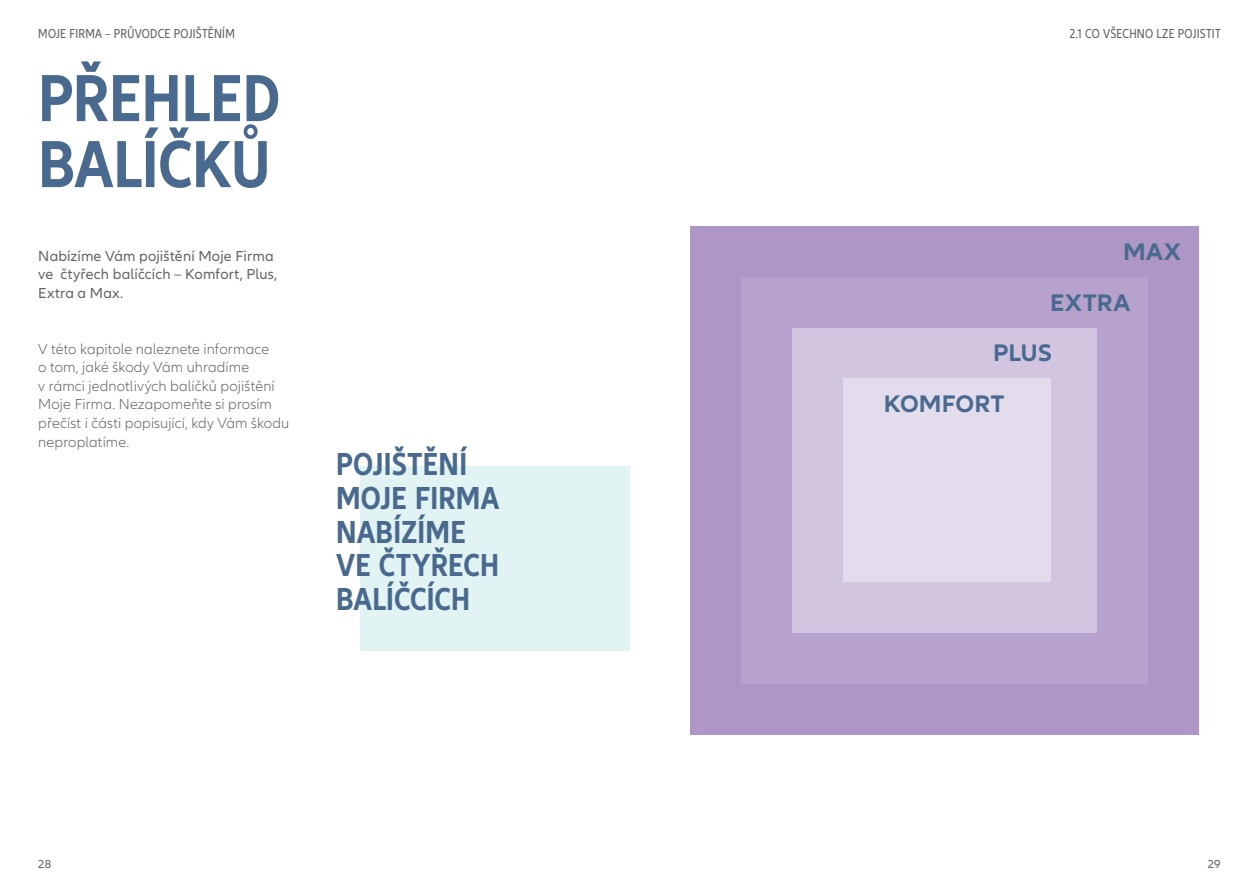
<style>
.page{position:relative;width:1259px;height:893px;background:#fff}
.page>*{position:absolute;margin:0;border:0;box-sizing:border-box;transform-origin:0 0}
.t1{font:700 condensed 69px/66px "Allianz Neo";color:#496a8e}
.Intro_Caps_24pt{font:700 condensed 33px/33.8px "Allianz Neo";letter-spacing:.005em;color:#496a8e}
.Copy{font:700 24.75px "Allianz Neo";letter-spacing:.01em;color:#496a8e}
.text{font:300 15px/18.6px "Allianz Neo";letter-spacing:.005em;color:#636366}
.Podnadpis{font:15px/18.6px "Allianz Neo";letter-spacing:.01em;color:#636366}
.RunningTitle{font:condensed 13.5px "Allianz Neo";letter-spacing:.015em;color:#636366}
.t2{font:12px "Allianz Neo";color:#636366}
</style>
<div class="page">
<div style="left:690px;top:226px;width:508px;height:508px;background:#ae96c7"></div>
<div style="left:741px;top:277px;width:406px;height:406px;background:#b7a2cd"></div>
<div style="left:792px;top:328px;width:304px;height:304px;background:#d1c5e0"></div>
<div style="left:842px;top:378px;width:208px;height:204px;background:#e3dced"></div>
<div style="left:360px;top:466px;width:269px;height:185px;background:#e2f3f4"></div>
<p class="RunningTitle" style="left:38px;top:26px;width:198px">MOJE FIRMA – PRŮVODCE POJIŠTĚNÍM</p>
<p class="RunningTitle" style="left:1070px;top:26px;width:152px">2.1 CO VŠECHNO LZE POJISTIT</p>
<p class="t1" style="left:38px;top:67px;width:243px">PŘEHLED<br>BALÍČKŮ</p>
<p class="Podnadpis" style="left:38px;top:247px;width:241px">Nabízíme Vám pojištění Moje Firma ve čtyřech balíčcích – Komfort, Plus,<br>Extra a Max.</p>
<p class="Copy" style="left:1123px;top:237px;width:60px">MAX</p>
<p class="Copy" style="left:1050px;top:288px;width:82px">EXTRA</p>
<p class="text" style="left:38px;top:340px;width:253px">V této kapitole naleznete informace<br>o tom, jaké škody Vám uhradíme<br>v rámci jednotlivých balíčků pojištění<br>Moje Firma. Nezapomeňte si prosím přečíst i části popisující, kdy Vám škodu neproplatíme.</p>
<p class="Intro_Caps_24pt" style="left:336px;top:448px;width:165px">POJIŠTĚNÍ<br>MOJE FIRMA<br>NABÍZÍME<br>VE ČTYŘECH<br>BALÍČCÍCH</p>
<p class="Copy" style="left:993px;top:339px;width:60px">PLUS</p>
<p class="Copy" style="left:884px;top:389px;width:122px">KOMFORT</p>
<p class="t2" style="left:38px;top:857px;width:14px">28</p>
<p class="t2" style="left:1207px;top:857px;width:14px">29</p>
</div>
